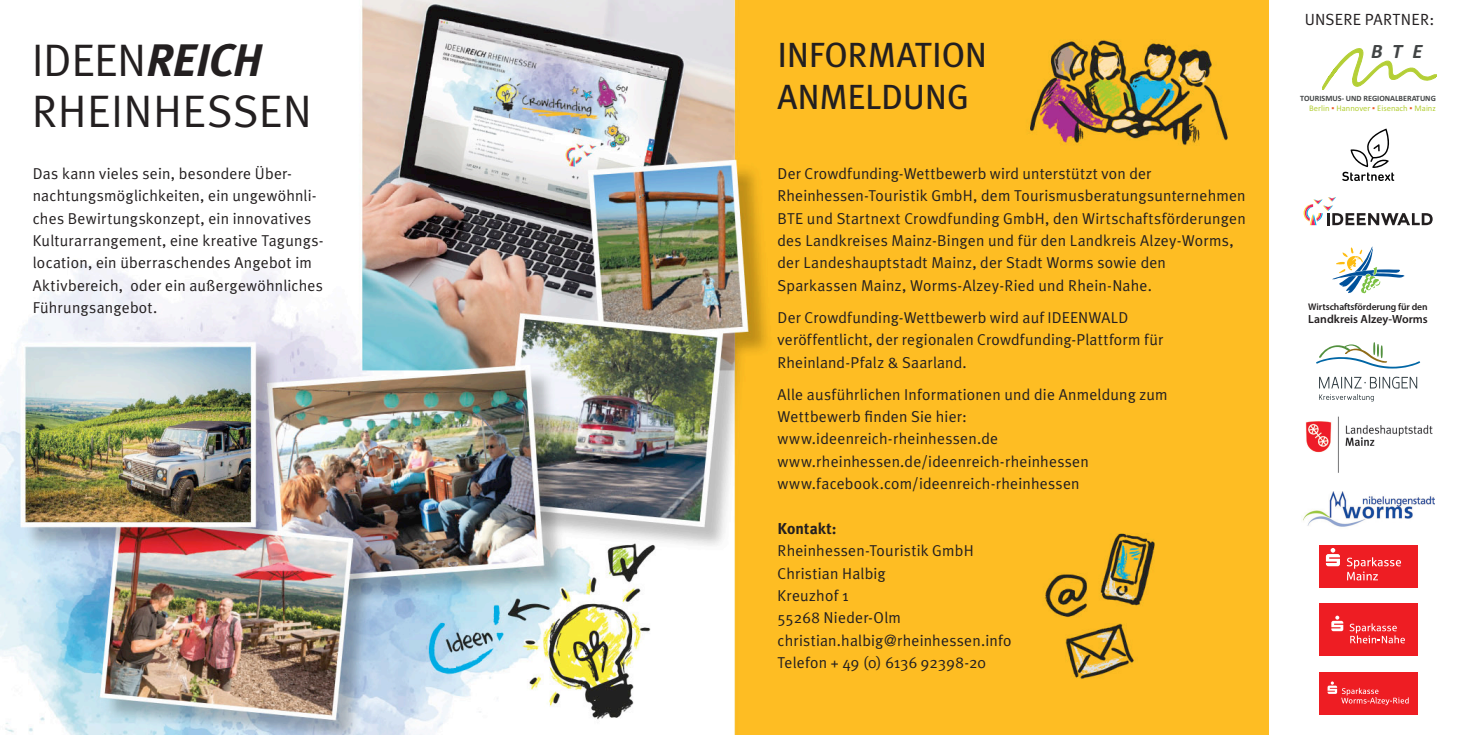
<style>
.page{position:relative;width:1469px;height:735px;background:#fff}
.page>*{position:absolute;margin:0;border:0;box-sizing:border-box;transform-origin:0 0}
.t1{font:45.5px/50.8px "Meta Plus Normal Caps";letter-spacing:.005em;color:#231f20}
.t2{font:35px/42px "Meta Plus Book Caps";letter-spacing:-.01em;color:#231f20}
.t3{font:italic 700 20.47px "Calibri";color:#414445}
.t4{font:16.1px "Meta Plus Normal Caps";letter-spacing:.01em;color:#231f20}
.t5{font:15.75px/22.4px "Meta Plus Normal";letter-spacing:.015em;color:#231f20}
.t6{font:700 15.75px "Meta Plus";letter-spacing:.01em;color:#231f20}
.t7{font:600 11.72px "Myriad Pro";color:#231f20}
.t8{font:600 9.62px "Myriad Pro";letter-spacing:-.01em;color:#231f20}
.t9{font:8.58px "Calibri";color:#b4cf36}
.t10{font:700 8.05px "Calibri";color:#414445}
.s1{font-family:"Meta Plus Bold Caps";font-style:italic}
.s2{color:#ed5c25}
</style>
<div class="page">
<img style="left:0;top:0;width:1268px;height:734px">
<svg style="left:1322px;top:48px;width:114px;height:42px"></svg>
<svg style="left:1303px;top:197px;width:129px;height:28px"></svg>
<svg style="left:1316px;top:342px;width:104px;height:26px"></svg>
<svg style="left:1319px;top:376px;width:98px;height:12px"></svg>
<svg style="left:1319px;top:394px;width:54px;height:7px"></svg>
<svg style="left:1332px;top:246px;width:72px;height:47px"></svg>
<img style="left:1303px;top:491px;width:131px;height:36px">
<div style="left:1318px;top:545px;width:99px;height:42px;background:#ee1d23"></div>
<svg style="left:1346px;top:557px;width:54px;height:23px"></svg>
<svg style="left:1325px;top:548px;width:14px;height:18px"></svg>
<div style="left:1318px;top:671px;width:99px;height:42px;background:#ee1d23"></div>
<svg style="left:1327px;top:681px;width:81px;height:23px"></svg>
<div style="left:1318px;top:603px;width:99px;height:52px;background:#ee1d23"></div>
<svg style="left:1331px;top:615px;width:12px;height:15px"></svg>
<svg style="left:1349px;top:623px;width:55px;height:20px"></svg>
<img style="left:1305px;top:416px;width:128px;height:57px">
<svg style="left:1342px;top:128px;width:52px;height:53px"></svg>
<h1 class="t1" style="left:32px;top:34px;width:281px">IDEEN<span class="s1">Reich<br></span>RHEI NHESSEN</h1>
<p class="t5" style="left:33px;top:162px;width:292px">Das kann vieles sein, besondere Über&shy;nachtungsmöglichkeiten, ein ungewöhnli&shy;ches Bewirtungskonzept, ein innovatives Kulturarrangement, eine kreative Tagungs&shy;location, ein überraschendes Angebot im Aktivbereich, oder ein außergewöhnliches Führungsangebot.</p>
<h2 class="t2" style="left:777px;top:34px;width:211px">INFORMATION<br>ANMELDUNG</h2>
<p class="t5" style="left:777px;top:162px;width:470px">Der Crowdfunding-Wettbewerb wird unterstützt von der Rheinhessen-Touristik GmbH, dem Tourismusberatungsunternehmen BTE und Startnext Crowdfunding GmbH, den Wirtschaftsförderungen des Landkreises Mainz-Bingen und für den Landkreis Alzey-Worms, der Landeshauptstadt Mainz, der Stadt Worms sowie den Sparkassen Mainz, Worms-Alzey-Ried und Rhein-Nahe.</p>
<p class="t5" style="left:777px;top:306px;width:387px">Der Crowdfunding-Wettbewerb wird auf IDEENWALD veröffentlicht, der regionalen Crowdfunding-Plattform für<br>Rheinland-Pfalz &amp; Saarland.</p>
<p class="t5" style="left:777px;top:383px;width:392px">Alle ausführlichen Informationen und die Anmeldung zum Wettbewerb finden Sie hier: www.ideenreich-rheinhessen.de www.rheinhessen.de/ideenreich-rheinhessen www.facebook.com/ideenreich-rheinhessen</p>
<p class="t6" style="left:777px;top:519px;width:61px">Kontakt:</p>
<p class="t5" style="left:777px;top:539px;width:235px">Rheinhessen-Touristik GmbH<br>Christian Halbig<br>Kreuzhof 1<br>55268 Nieder-Olm christian.halbig@rheinhessen.info<br>Telefon + 49 (0) 6136 92398-20</p>
<p class="t4" style="left:1304px;top:10px;width:131px">UNSERE PARTNER:</p>
<p class="t3" style="left:1370px;top:38px;width:53px">BTE</p>
<p class="t10" style="left:1300px;top:93px;width:137px">TOURISMUS- UND REGIONALBERATUNG</p>
<p class="t9" style="left:1309px;top:103px;width:128px">Berlin <span class="s2">▪</span> Hannover <span class="s2">▪</span> Eisenach <span class="s2">▪</span> Mainz</p>
<p class="t8" style="left:1308px;top:300px;width:121px">Wirtschaftsförderung für den</p>
<p class="t7" style="left:1308px;top:311px;width:121px">Landkreis Alzey-Worms</p>
</div>
